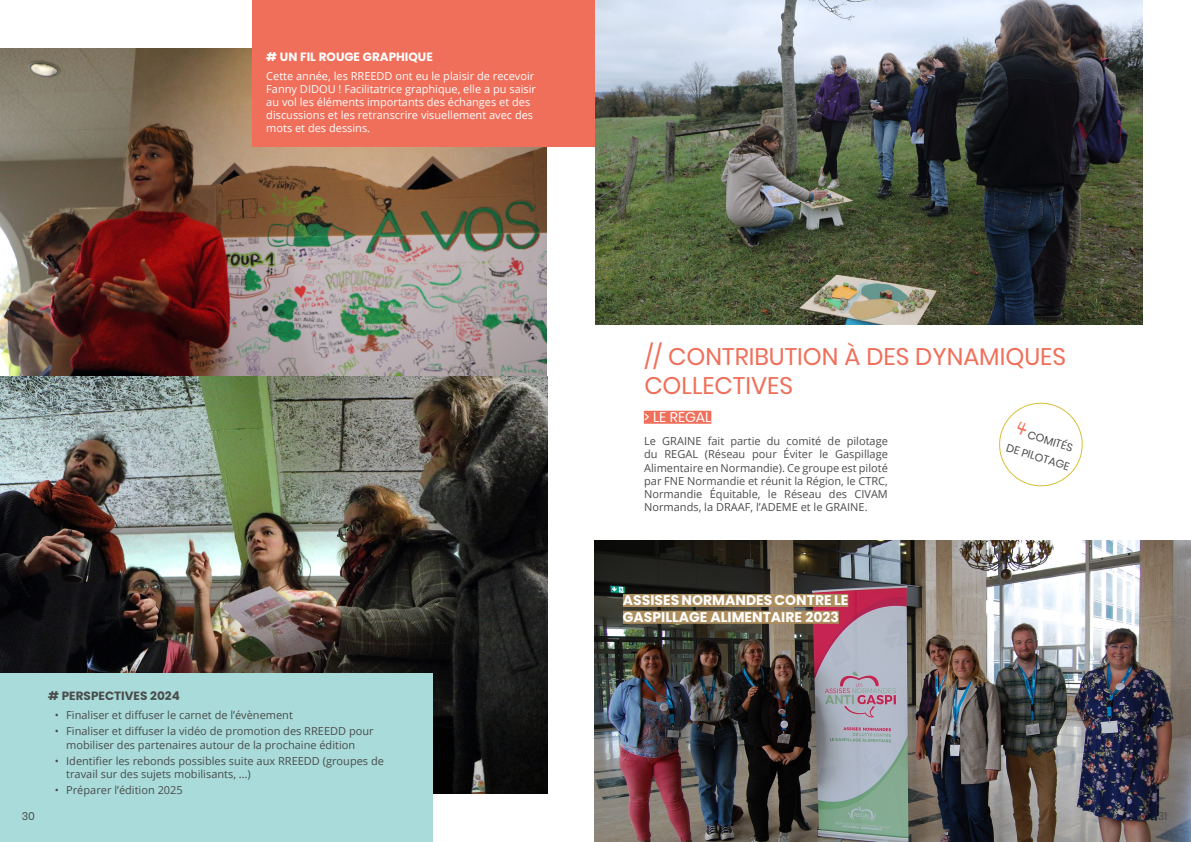
<style>
.page{position:relative;width:1191px;height:842px;background:#fff}
.page>*{position:absolute;margin:0;border:0;box-sizing:border-box;transform-origin:0 0}
.H2_-_soutien{font:24px/28.8px "Poppins";color:#f06f5a}
.H3_-_Vie_asso{font:700 14px/16.8px "Poppins";color:#fff}
.H3_-_soutien{font:14px "Poppins";color:#fff}
.t1{font:700 12px "Poppins";color:#fff}
.t2{font:700 12px "Poppins";color:#4b4c4d}
.t3{font:11px/13.2px "Open Sans";color:#4b4c4d}
.t4{font:11px/13.2px "Open Sans";color:#fff}
.Big_phrase{font:11px "Poppins";color:#4b4c4d}
</style>
<div class="page">
<img style="left:0;top:48px;width:547px;height:329px">
<div style="left:644px;top:411px;width:67px;height:13px;background:#f06f5a"></div>
<img style="left:595px;top:540px;width:596px;height:302px">
<div style="left:623px;top:594px;width:225px;height:13px;background:#ad8e5e"></div>
<div style="left:623px;top:611px;width:216px;height:13px;background:#ad8e5e"></div>
<div style="left:252px;top:0;width:343px;height:147px;background:#f06f5a"></div>
<img style="left:595px;top:0;width:547px;height:325px">
<img style="left:0;top:377px;width:547px;height:417px">
<div style="left:0;top:674px;width:432px;height:168px;background:#a8dbd9"></div>
<svg style="left:999px;top:402px;width:84px;height:85px"></svg>
<h4 class="t1" style="left:266px;top:50px;width:168px"># UN FIL ROUGE GRAPHIQUE</h4>
<h4 class="t4" style="left:266px;top:69px;width:271px">Cette année, les RREEDD ont eu le plaisir de recevoir Fanny DIDOU ! Facilitatrice graphique, elle a pu saisir au vol les éléments importants des échanges et des discussions et les retranscrire visuellement avec des mots et des dessins.</h4>
<h4 class="t2" style="left:48px;top:689px;width:133px"># PERSPECTIVES 2024</h4>
<p class="t3" style="left:55px;top:708px;width:239px">• Finaliser et diffuser le carnet de l’évènement</p>
<p class="t3" style="left:66px;top:724px;width:309px;text-indent:-11px">• Finaliser et diffuser la vidéo de promotion des RREEDD pour mobiliser des partenaires autour de la prochaine édition</p>
<p class="t3" style="left:66px;top:754px;width:319px;text-indent:-11px">• Identifier les rebonds possibles suite aux RREEDD (groupes de travail sur des sujets mobilisants, …)</p>
<p class="t3" style="left:55px;top:783px;width:129px">• Préparer l’édition 2025</p>
<p class="H2_-_soutien" style="left:644px;top:342px;width:423px">// CONTRIBUTION À DES DYNAMIQUES<br>COLLECTIVES</p>
<p class="H3_-_soutien" style="left:644px;top:409px;width:69px">&gt; LE REGAL</p>
<p class="t3" style="left:644px;top:434px;width:245px;text-align:justify">Le GRAINE fait partie du comité de pilotage du REGAL (Réseau pour Éviter le Gaspillage Alimentaire en Normandie). Ce groupe est piloté par FNE Normandie et réunit la Région, le CTRC, Normandie Équitable, le Réseau des CIVAM Normands, la DRAAF, l’ADEME et le GRAINE.</p>
<p class="H3_-_Vie_asso" style="left:623px;top:592px;width:227px">ASSISES NORMANDES CONTRE LE<br>GASPILLAGE ALIMENTAIRE 2023</p>
<p class="Big_phrase" style="left:1030px;top:428px;width:48px;rotate:18deg">COMITÉS</p>
<p class="Big_phrase" style="left:1008px;top:441px;width:67px;rotate:18deg">DE PILOTAGE</p>
<p class="Big_phrase" style="left:22px;top:809px;width:15px">30</p>
<p class="Big_phrase" style="left:1157px;top:809px;width:11px">31</p>
</div>
